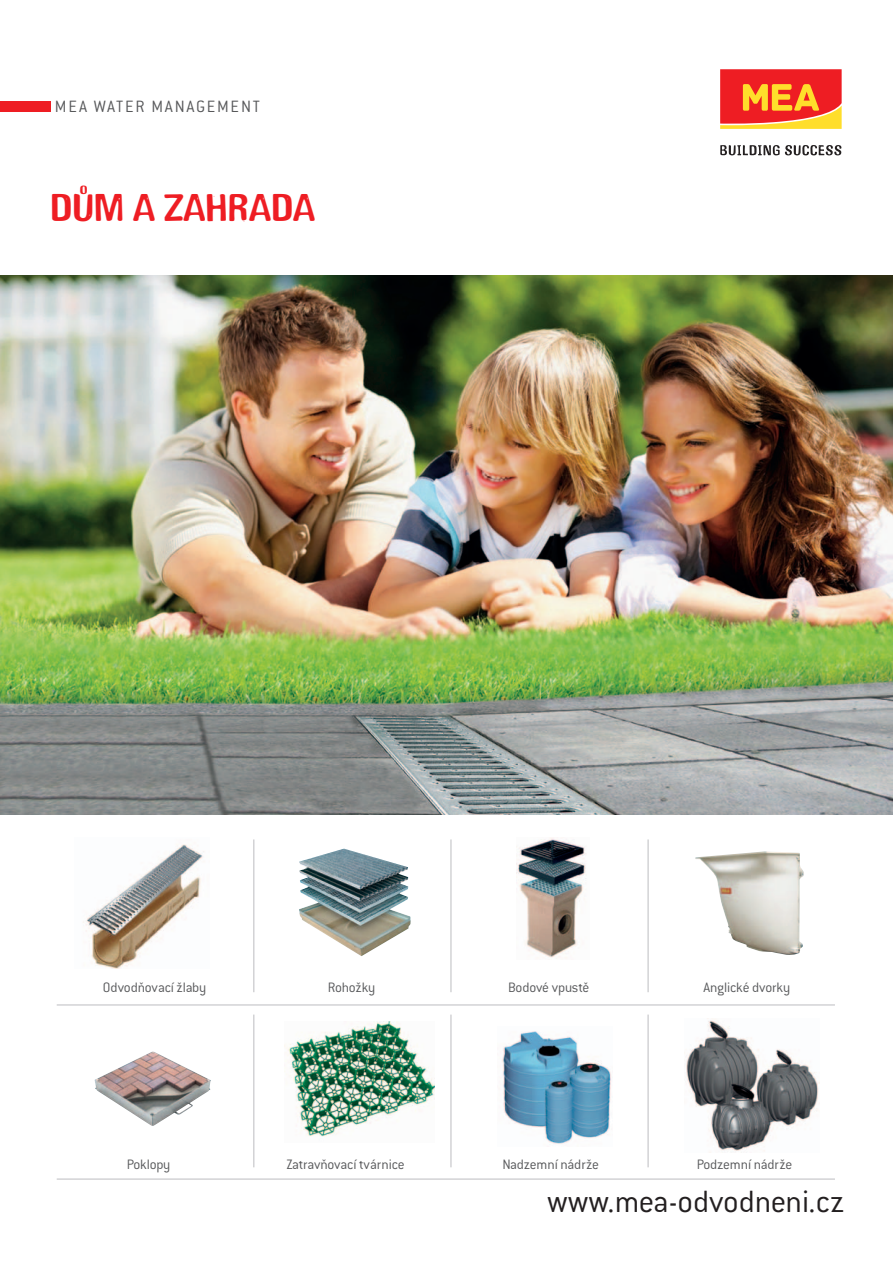
<style>
.page{position:relative;width:893px;height:1263px;background:#fff}
.page>*{position:absolute;margin:0;border:0;box-sizing:border-box;transform-origin:0 0}
.t1{font:700 40.5px "Gagamond";color:#ee1d23}
.t2{font:300 33.9px "Conduit ITC Pro";color:#231f20}
.t3{font:300 18px "Conduit ITC Pro";letter-spacing:.1em;color:#57585a}
.t4{font:700 18px "Gagamond";color:#ee1d23}
.t5{font:300 15px "Conduit ITC Pro";letter-spacing:-.015em;color:#57585a}
</style>
<div class="page">
<img style="left:94px;top:1051px;width:117px;height:75px">
<img style="left:83px;top:844px;width:121px;height:124px">
<img style="left:695px;top:851px;width:109px;height:104px">
<img style="left:299px;top:849px;width:112px;height:107px">
<img style="left:517px;top:838px;width:69px;height:121px">
<img style="left:286px;top:1021px;width:149px;height:116px">
<img style="left:502px;top:1031px;width:109px;height:113px">
<img style="left:684px;top:1018px;width:136px;height:135px">
<img style="left:0;top:275px;width:893px;height:540px">
<svg style="left:720px;top:69px;width:122px;height:60px;background:#f35d2d"></svg>
<svg style="left:720px;top:145px;width:121px;height:11px"></svg>
<div style="left:0;top:101px;width:51px;height:11px;background:#ee1d23"></div>
<hr style="left:57px;top:1179px;width:778px;height:1px;background:#bcbdc0">
<hr style="left:57px;top:1004px;width:778px;height:1px;background:#bcbdc0">
<hr style="left:253px;top:839px;width:1px;height:153px;background:#bcbdc0">
<hr style="left:451px;top:839px;width:1px;height:153px;background:#bcbdc0">
<hr style="left:648px;top:839px;width:1px;height:153px;background:#bcbdc0">
<hr style="left:253px;top:1014px;width:1px;height:153px;background:#bcbdc0">
<hr style="left:451px;top:1014px;width:1px;height:153px;background:#bcbdc0">
<hr style="left:648px;top:1014px;width:1px;height:153px;background:#bcbdc0">
<p class="t3" style="left:55px;top:101px;width:207px">MEA WATER MANAGEMENT</p>
<p class="t4" style="left:80px;top:178px;width:9px">o</p>
<h1 class="t1" style="left:51px;top:183px;width:266px">DUM A ZAHRADA</h1>
<p class="t5" style="left:103px;top:983px;width:105px">Odvodňovací žlaby</p>
<p class="t5" style="left:328px;top:983px;width:49px">Rohožky</p>
<p class="t5" style="left:508px;top:983px;width:83px">Bodové vpustě</p>
<p class="t5" style="left:703px;top:983px;width:88px">Anglické dvorky</p>
<p class="t5" style="left:286px;top:1160px;width:120px">Zatravňovací tvárnice</p>
<p class="t5" style="left:127px;top:1160px;width:45px">Poklopy</p>
<p class="t5" style="left:502px;top:1160px;width:98px">Nadzemní nádrže</p>
<p class="t5" style="left:697px;top:1160px;width:97px">Podzemní nádrže</p>
<h2 class="t2" style="left:547px;top:1190px;width:299px">www.mea-odvodneni.cz</h2>
</div>
